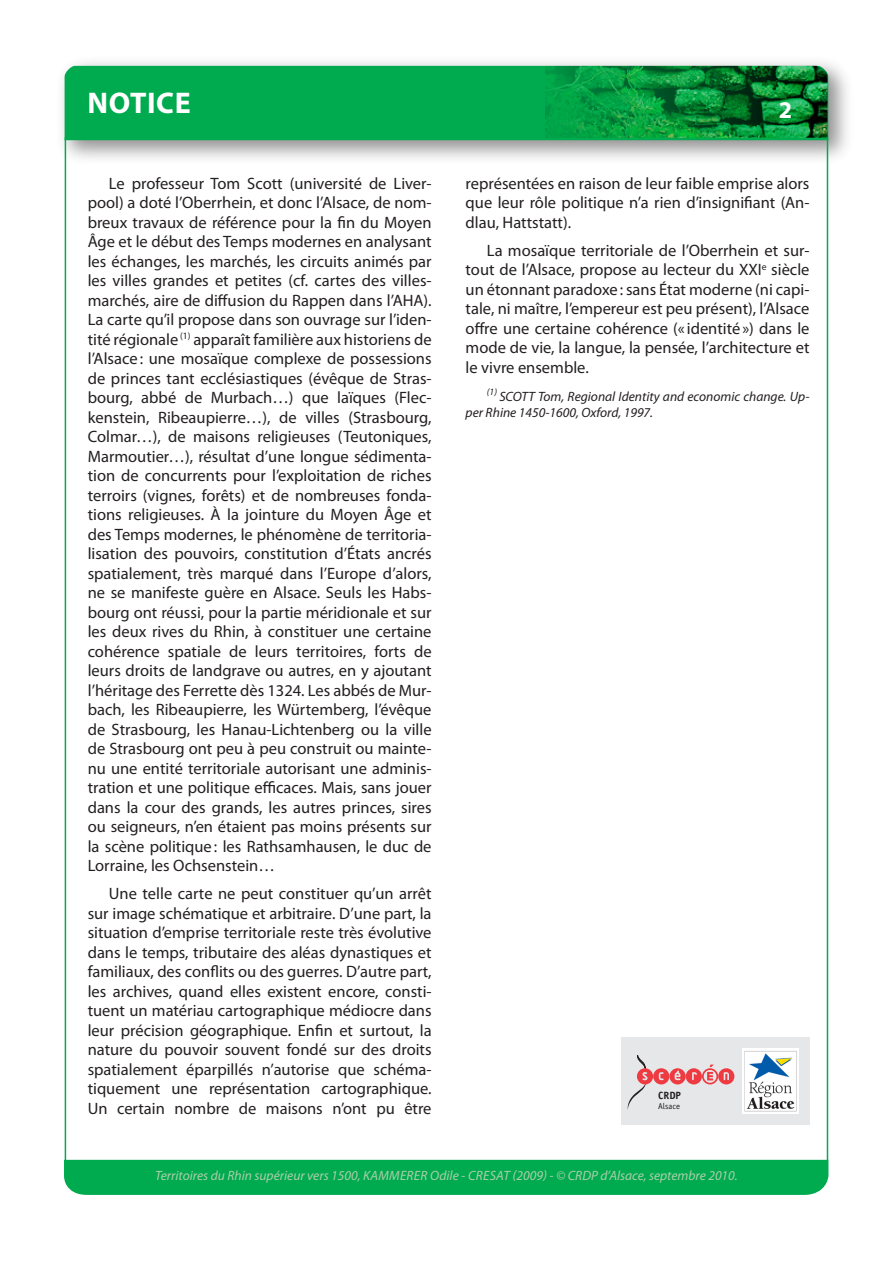
<style>
.page{position:relative;width:893px;height:1263px;background:#fff}
.page>*{position:absolute;margin:0;border:0;box-sizing:border-box;transform-origin:0 0}
.t1{font:700 30px "Myriad Pro";letter-spacing:.02em;color:#fff}
.t2{font:700 24px "Myriad Pro";color:#fff}
.paragraphe_normal{font:16.5px/19.5px "Myriad Pro";color:#231f20;text-align:justify}
.t3{font:italic 13.5px "Myriad Pro";color:#abcfaa}
.paragraphe_normal-2{font:italic 13.5px/16.5px "Myriad Pro";color:#231f20}
.t4{font:700 10.5px "Officina Sans Std";color:#231f20}
.t5{font:8.55px "Officina Sans Std";color:#231f20}
</style>
<div class="page">
<img style="left:62px;top:62px;width:786px;height:111px">
<div style="left:65px;top:66px;width:763px;height:74px;background:#00aa4f"></div>
<hr style="left:65px;top:137px;width:1px;height:1038px;background:#00aa4f">
<hr style="left:827px;top:138px;width:1px;height:1038px;background:#00aa4f">
<div style="left:64px;top:1160px;width:764px;height:35px;background:#00aa4f"></div>
<img style="left:546px;top:66px;width:281px;height:72px">
<div style="left:621px;top:1038px;width:188px;height:87px;background:#e6e7e9"></div>
<svg style="left:628px;top:1055px;width:106px;height:53px"></svg>
<img style="left:742px;top:1049px;width:56px;height:65px">
<h1 class="t1" style="left:87px;top:83px;width:105px">NOTICE</h1>
<p class="paragraphe_normal" style="left:88px;top:173px;width:345px;text-indent:21px">Le professeur Tom Scott (université de Liver&shy;pool) a doté l’Oberrhein, et donc l’Alsace, de nom&shy;breux travaux de référence pour la fin du Moyen Âge et le début des Temps modernes en analysant les échanges, les marchés, les circuits animés par les villes grandes et petites (cf. cartes des villes&shy;marchés, aire de diffusion du Rappen dans l’AHA).<br>La carte qu’il propose dans son ouvrage sur l’iden&shy;tité régionale <sup>(1)</sup> apparaît familière aux historiens de l’Alsace: une mosaïque complexe de possessions de princes tant ecclésiastiques (évêque de Stras&shy;bourg, abbé de Murbach…) que laïques (Flec&shy;kenstein, Ribeaupierre…), de villes (Strasbourg, Colmar…), de maisons religieuses (Teutoniques, Marmoutier…), résultat d’une longue sédimenta&shy;tion de concurrents pour l’exploitation de riches terroirs (vignes, forêts) et de nombreuses fonda&shy;tions religieuses. À la jointure du Moyen Âge et des Temps modernes, le phénomène de territoria&shy;lisation des pouvoirs, constitution d’États ancrés spatialement, très marqué dans l’Europe d’alors, ne se manifeste guère en Alsace. Seuls les Habs&shy;bourg ont réussi, pour la partie méridionale et sur les deux rives du Rhin, à constituer une certaine cohérence spatiale de leurs territoires, forts de leurs droits de landgrave ou autres, en y ajoutant l’héritage des Ferrette dès 1324. Les abbés de Mur&shy;bach, les Ribeaupierre, les Würtemberg, l’évêque de Strasbourg, les Hanau-Lichtenberg ou la ville de Strasbourg ont peu à peu construit ou mainte&shy;nu une entité territoriale autorisant une adminis&shy;tration et une politique efficaces. Mais, sans jouer dans la cour des grands, les autres princes, sires ou seigneurs, n’en étaient pas moins présents sur la scène politique : les Rathsamhausen, le duc de Lorraine, les Ochsenstein…</p>
<p class="paragraphe_normal" style="left:88px;top:883px;width:345px;text-indent:21px">Une telle carte ne peut constituer qu’un arrêt sur image schématique et arbitraire. D’une part, la situation d’emprise territoriale reste très évolutive dans le temps, tributaire des aléas dynastiques et familiaux, des conflits ou des guerres. D’autre part, les archives, quand elles existent encore, consti&shy;tuent un matériau cartographique médiocre dans leur précision géographique. Enfin et surtout, la nature du pouvoir souvent fondé sur des droits spatialement éparpillés n’autorise que schéma&shy;tiquement une représentation cartographique.<br>Un certain nombre de maisons n’ont pu être</p>
<h2 class="t2" style="left:779px;top:94px;width:15px">2</h2>
<p class="paragraphe_normal" style="left:466px;top:173px;width:345px">représentées en raison de leur faible emprise alors que leur rôle politique n’a rien d’insignifiant (An&shy;dlau, Hattstatt).</p>
<p class="paragraphe_normal" style="left:466px;top:240px;width:345px;text-indent:21px">La mosaïque territoriale de l’Oberrhein et sur&shy;tout de l’Alsace, propose au lecteur du XXI<sup>e</sup> siècle un étonnant paradoxe: sans État moderne (ni capi&shy;tale, ni maître, l’empereur est peu présent), l’Alsace offre une certaine cohérence (« identité») dans le mode de vie, la langue, la pensée, l’architecture et le vivre ensemble.</p>
<p class="paragraphe_normal-2" style="left:466px;top:387px;width:345px;text-indent:21px"><sup>(1)</sup> SCOTT Tom, Regional Identity and economic change. Up&shy;per Rhine 1450-1600, Oxford, 1997.</p>
<p class="t4" style="left:658px;top:1089px;width:24px">CRDP</p>
<p class="t5" style="left:658px;top:1101px;width:23px">Alsace</p>
<p class="t3" style="left:155px;top:1167px;width:584px">Territoires du Rhin supérieur vers 1500, KAMMERER Odile - CRESAT (2009) - © CRDP d’Alsace, septembre 2010.</p>
</div>
